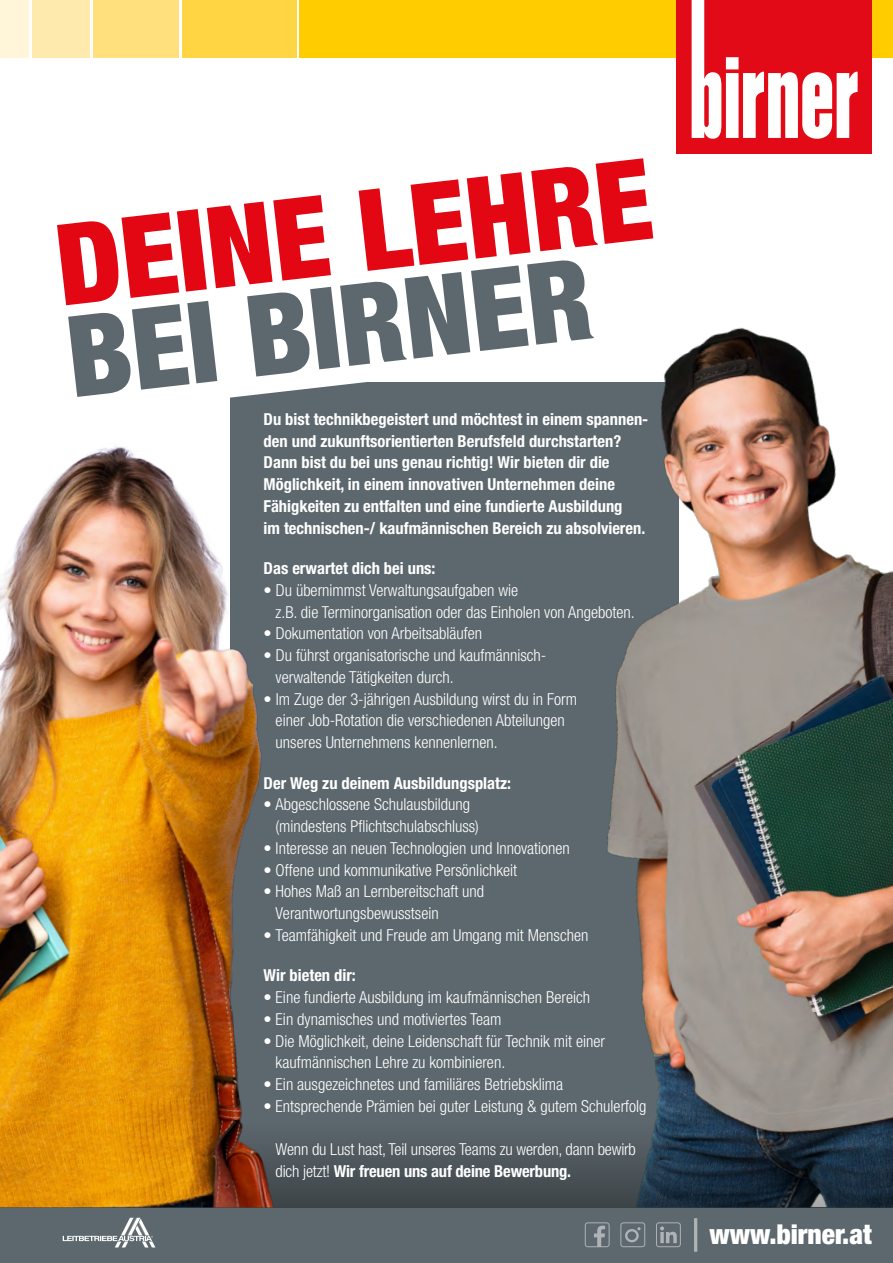
<style>
.page{position:relative;width:893px;height:1263px;background:#fff}
.page>*{position:absolute;margin:0;border:0;box-sizing:border-box;transform-origin:0 0}
.t1{font:900 condensed 112.95px "Helvetica Neue LT Std";color:#e30613}
.t2{font:900 condensed 112.95px "Helvetica Neue LT Std";color:#5d686e}
.t3{font:900 condensed 27.45px "Helvetica Neue LT Pro";color:#fff}
.t4{font:300 condensed 16.5px/21.8px "Helvetica Neue LT Std";color:#fff}
.t5{font:700 condensed 16.5px/21.8px "Helvetica Neue LT Std";color:#fff}
.s1{font-weight:700}
</style>
<div class="page">
<div style="left:0;top:1208px;width:893px;height:55px;background:#5d686e"></div>
<svg style="left:63px;top:1218px;width:92px;height:29px"></svg>
<svg style="left:594px;top:1225px;width:11px;height:20px"></svg>
<div style="left:585px;top:1222px;width:25px;height:25px;border:1px solid #fff;border-radius:3px"></div>
<div style="left:620px;top:1222px;width:25px;height:25px;border:1px solid #fff;border-radius:3px"></div>
<svg style="left:625px;top:1227px;width:16px;height:15px"></svg>
<svg style="left:660px;top:1226px;width:17px;height:17px"></svg>
<div style="left:656px;top:1222px;width:25px;height:25px;border:1px solid #fff;border-radius:3px"></div>
<hr style="left:694px;top:1218px;width:3px;height:34px;background:#fff">
<div style="left:300px;top:0;width:593px;height:57px;background:#fc0"></div>
<div style="left:93px;top:0;width:85px;height:57px;background:#ffe07d"></div>
<div style="left:182px;top:0;width:114px;height:57px;background:#ffd544"></div>
<div style="left:32px;top:0;width:57px;height:57px;background:#ffeaad"></div>
<div style="left:0;top:0;width:29px;height:57px;background:#fff5d8"></div>
<div style="left:676px;top:0;width:196px;height:153px;background:#e20a17"></div>
<svg style="left:692px;top:0;width:166px;height:139px"></svg>
<img style="left:665px;top:327px;width:228px;height:795px">
<svg style="left:0;top:1122px;width:893px;height:86px;background:#202f3d"></svg>
<img style="left:0;top:372px;width:705px;height:835px">
<h1 class="t1" style="left:48px;top:199px;width:600px;rotate:-7deg">DEINE LEHRE</h1>
<h1 class="t2" style="left:59px;top:291px;width:529px;rotate:-7deg">BEI BIRNER</h1>
<p class="t5" style="left:264px;top:408px;width:386px">Du bist technikbegeistert und möchtest in einem spannen&shy;den und zukunftsorientierten Berufsfeld durchstarten?<br>Dann bist du bei uns genau richtig! Wir bieten dir die Möglichkeit, in einem innovativen Unternehmen deine Fähigkeiten zu entfalten und eine fundierte Ausbildung<br>im technischen-/ kaufmännischen Bereich zu absolvieren.</p>
<p class="t5" style="left:264px;top:557px;width:173px">Das erwartet dich bei uns:</p>
<p class="t4" style="left:276px;top:579px;width:361px;text-indent:-12px">• Du übernimmst Verwaltungsaufgaben wie<br>z.B. die Terminorganisation oder das Einholen von Angeboten.</p>
<p class="t4" style="left:264px;top:622px;width:220px">• Dokumentation von Arbeitsabläufen</p>
<p class="t4" style="left:276px;top:644px;width:272px;text-indent:-12px">• Du führst organisatorische und kaufmännisch&shy;verwaltende Tätigkeiten durch.</p>
<p class="t4" style="left:276px;top:688px;width:303px;text-indent:-12px">• Im Zuge der 3-jährigen Ausbildung wirst du in Form einer Job-Rotation die verschiedenen Abteilungen unseres Unternehmens kennenlernen.</p>
<p class="t5" style="left:264px;top:772px;width:249px">Der Weg zu deinem Ausbildungsplatz:</p>
<p class="t4" style="left:276px;top:793px;width:205px;text-indent:-12px">• Abgeschlossene Schulausbildung (mindestens Pflichtschulabschluss)</p>
<p class="t4" style="left:264px;top:837px;width:308px">• Interesse an neuen Technologien und Innovationen</p>
<p class="t4" style="left:264px;top:859px;width:255px">• Offene und kommunikative Persönlichkeit</p>
<p class="t4" style="left:276px;top:880px;width:210px;text-indent:-12px">• Hohes Maß an Lernbereitschaft und<br>Verantwortungsbewusstsein</p>
<p class="t4" style="left:264px;top:924px;width:326px">• Teamfähigkeit und Freude am Umgang mit Menschen</p>
<p class="t5" style="left:264px;top:964px;width:94px">Wir bieten dir:</p>
<p class="t4" style="left:264px;top:986px;width:328px">• Eine fundierte Ausbildung im kaufmännischen Bereich</p>
<p class="t4" style="left:264px;top:1008px;width:239px">• Ein dynamisches und motiviertes Team</p>
<p class="t4" style="left:276px;top:1030px;width:331px;text-indent:-12px">• Die Möglichkeit, deine Leidenschaft für Technik mit einer kaufmännischen Lehre zu kombinieren.</p>
<p class="t4" style="left:264px;top:1073px;width:301px">• Ein ausgezeichnetes und familiäres Betriebsklima</p>
<p class="t4" style="left:264px;top:1095px;width:384px">• Entsprechende Prämien bei guter Leistung &amp; gutem Schulerfolg</p>
<p class="t4" style="left:276px;top:1138px;width:362px">Wenn du Lust hast, Teil unseres Teams zu werden, dann bewirb dich jetzt! <span class="s1">Wir freuen uns auf deine Bewerbung.</span></p>
<h2 class="t3" style="left:709px;top:1218px;width:164px">www.birner.at</h2>
</div>
